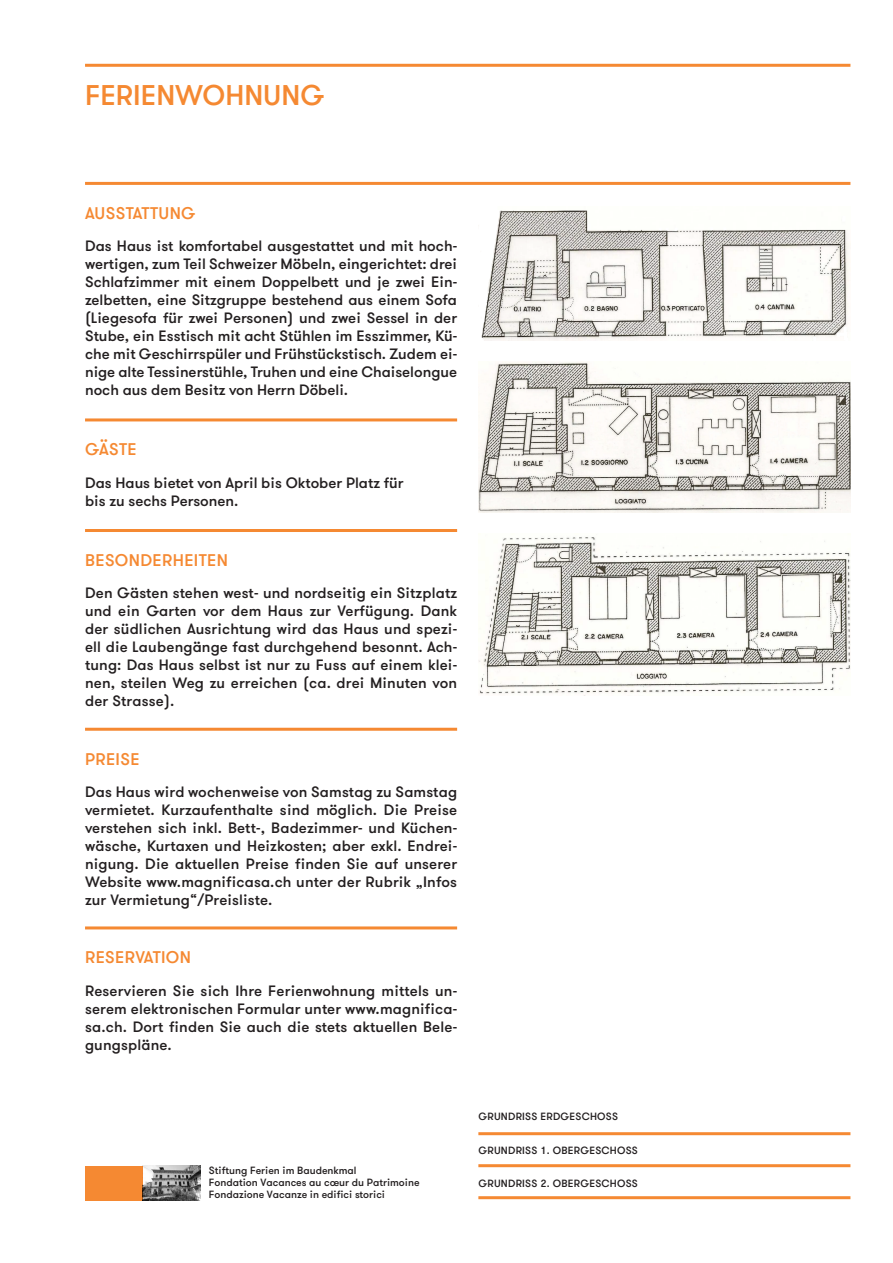
<style>
.page{position:relative;width:893px;height:1263px;background:#fff}
.page>*{position:absolute;margin:0;border:0;box-sizing:border-box;transform-origin:0 0}
.Standard_blau{font:500 28.5px "GT Walsheim";color:#f58932}
.t1{font:500 16.95px "GT Walsheim";letter-spacing:.02em;color:#f58932}
.t2{font:500 15px/18px "GT Walsheim";letter-spacing:.01em;color:#231f20;text-align:justify}
.t3{font:500 10.5px "GT Walsheim";color:#231f20}
.t4{font:500 10.5px "GT Walsheim";letter-spacing:.02em;color:#231f20}
</style>
<div class="page">
<img style="left:481px;top:210px;width:368px;height:130px">
<hr style="left:85px;top:64px;width:765px;height:3px;background:#f58932">
<hr style="left:85px;top:182px;width:765px;height:3px;background:#f58932">
<hr style="left:85px;top:728px;width:372px;height:3px;background:#f58932">
<hr style="left:85px;top:418px;width:372px;height:3px;background:#f58932">
<hr style="left:85px;top:529px;width:372px;height:3px;background:#f58932">
<hr style="left:85px;top:926px;width:372px;height:3px;background:#f58932">
<hr style="left:478px;top:1196px;width:372px;height:3px;background:#f58932">
<hr style="left:478px;top:1164px;width:372px;height:3px;background:#f58932">
<hr style="left:478px;top:1132px;width:372px;height:3px;background:#f58932">
<div style="left:85px;top:1166px;width:58px;height:34px;background:#f58932"></div>
<img style="left:143px;top:1166px;width:58px;height:34px">
<img style="left:478px;top:362px;width:372px;height:150px">
<img style="left:478px;top:537px;width:372px;height:159px">
<p class="Standard_blau" style="left:85px;top:77px;width:241px">FERIENWOHNUNG</p>
<p class="t1" style="left:85px;top:202px;width:112px">AUSSTATTUNG</p>
<p class="t2" style="left:85px;top:237px;width:374px">Das Haus ist komfortabel ausgestattet und mit hoch&shy;wertigen, zum Teil Schweizer Möbeln, eingerichtet: drei Schlafzimmer mit einem Doppelbett und je zwei Ein&shy;zelbetten, eine Sitzgruppe bestehend aus einem Sofa (Liegesofa für zwei Personen) und zwei Sessel in der Stube, ein Esstisch mit acht Stühlen im Esszimmer, Kü&shy;che mit Geschirrspüler und Frühstückstisch. Zudem ei&shy;nige alte Tessinerstühle, Truhen und eine Chaiselongue noch aus dem Besitz von Herrn Döbeli.</p>
<p class="t1" style="left:85px;top:439px;width:53px">GÄSTE</p>
<p class="t2" style="left:85px;top:473px;width:320px">Das Haus bietet von April bis Oktober Platz für</p>
<p class="t2" style="left:85px;top:491px;width:155px">bis zu sechs Personen.</p>
<p class="t1" style="left:85px;top:549px;width:144px">BESONDERHEITEN</p>
<p class="t2" style="left:85px;top:584px;width:374px">Den Gästen stehen west- und nordseitig ein Sitzplatz und ein Garten vor dem Haus zur Verfügung. Dank der südlichen Ausrichtung wird das Haus und spezi&shy;ell die Laubengänge fast durchgehend besonnt. Ach&shy;tung: Das Haus selbst ist nur zu Fuss auf einem klei&shy;nen, steilen Weg zu erreichen (ca. drei Minuten von der Strasse).</p>
<p class="t1" style="left:85px;top:748px;width:56px">PREISE</p>
<p class="t2" style="left:85px;top:783px;width:374px">Das Haus wird wochenweise von Samstag zu Samstag vermietet. Kurzaufenthalte sind möglich. Die Preise verstehen sich inkl. Bett-, Badezimmer- und Küchen&shy;wäsche, Kurtaxen und Heizkosten; aber exkl. Endrei&shy;nigung. Die aktuellen Preise finden Sie auf unserer Website www.magnificasa.ch unter der Rubrik „Infos zur Vermietung“/Preisliste.</p>
<p class="t1" style="left:85px;top:947px;width:108px">RESERVATION</p>
<p class="t2" style="left:85px;top:981px;width:374px">Reservieren Sie sich Ihre Ferienwohnung mittels un&shy;serem elektronischen Formular unter www.magnifica&shy;sa.ch. Dort finden Sie auch die stets aktuellen Bele&shy;gungspläne.</p>
<p class="t3" style="left:209px;top:1163px;width:149px">Stiftung Ferien im Baudenkmal</p>
<p class="t3" style="left:209px;top:1175px;width:212px">Fondation Vacances au cœur du Patrimoine</p>
<p class="t3" style="left:209px;top:1187px;width:178px">Fondazione Vacanze in edifici storici</p>
<p class="t4" style="left:478px;top:1110px;width:141px">GRUNDRISS ERDGESCHOSS</p>
<p class="t4" style="left:478px;top:1143px;width:161px">GRUNDRISS 1. OBERGESCHOSS</p>
<p class="t4" style="left:478px;top:1177px;width:161px">GRUNDRISS 2. OBERGESCHOSS</p>
</div>
